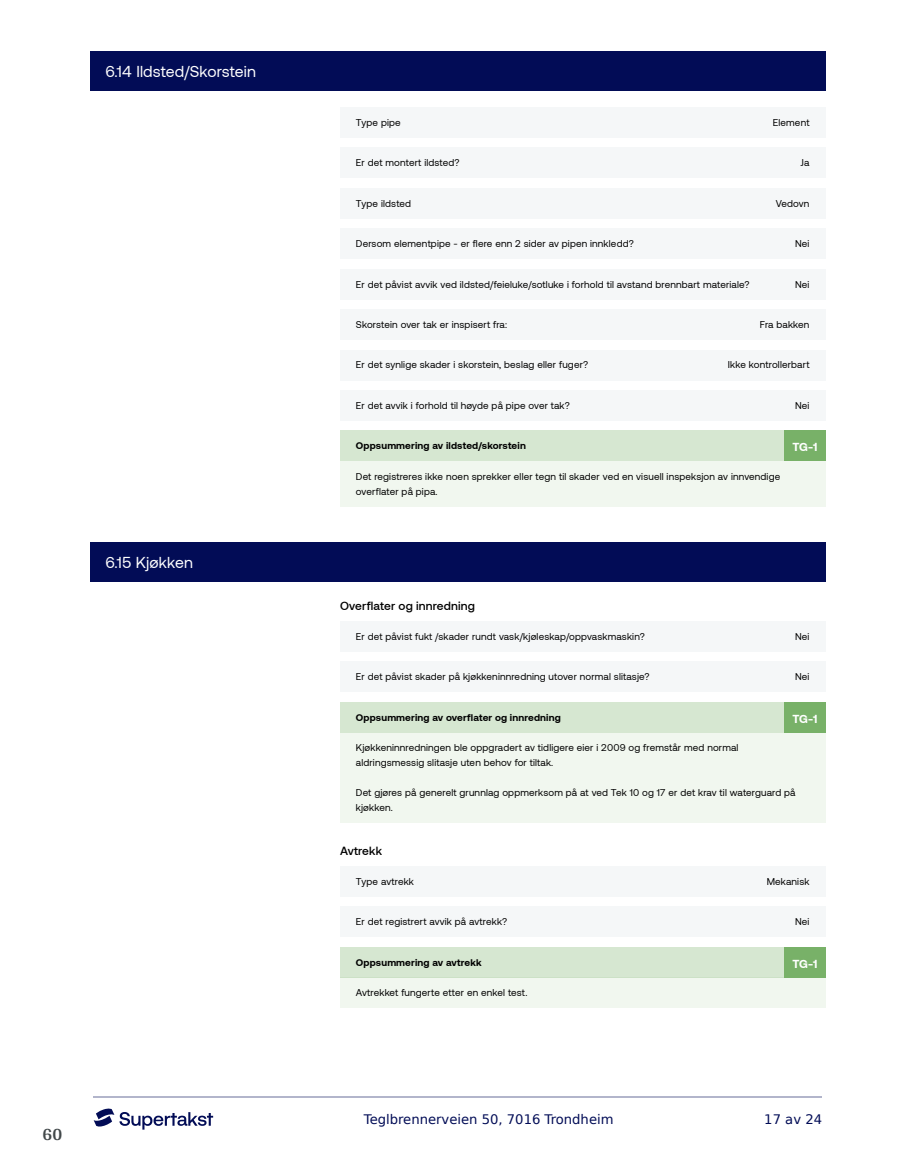
<style>
.page{position:relative;width:915px;height:1172px;background:#fff}
.page>*{position:absolute;margin:0;border:0;box-sizing:border-box;transform-origin:0 0}
.t1{font:700 18px "Arya";color:#414749}
.t2{font:15.75px "Aeonik";letter-spacing:.01em;color:#fff}
.t3{font:13.2px "DejaVu Sans";color:#020c56}
.t4{font:500 11.85px "Aeonik";letter-spacing:.015em;color:#000}
.t5{font:700 11.85px "Aeonik";color:#fff}
.t6{font:9.9px/14.9px "Aeonik";letter-spacing:.015em;color:#000}
.t7{font:700 9.9px "Aeonik";letter-spacing:.015em;color:#000}
</style>
<div class="page">
<hr style="left:93px;top:1097px;width:728px;height:1px;background:#b2b5cb">
<svg style="left:94px;top:1108px;width:119px;height:21px"></svg>
<div style="left:89px;top:52px;width:736px;height:39px;background:#020c56"></div>
<div style="left:89px;top:542px;width:736px;height:40px;background:#020c56"></div>
<div style="left:340px;top:461px;width:485px;height:46px;background:#f1f7ef"></div>
<div style="left:340px;top:733px;width:485px;height:89px;background:#f1f7ef"></div>
<div style="left:340px;top:977px;width:485px;height:31px;background:#f1f7ef"></div>
<div style="left:340px;top:107px;width:485px;height:30px;background:#f5f7f8"></div>
<div style="left:340px;top:147px;width:485px;height:31px;background:#f5f7f8"></div>
<div style="left:340px;top:188px;width:485px;height:30px;background:#f5f7f8"></div>
<div style="left:340px;top:228px;width:485px;height:31px;background:#f5f7f8"></div>
<div style="left:340px;top:269px;width:485px;height:30px;background:#f5f7f8"></div>
<div style="left:340px;top:309px;width:485px;height:31px;background:#f5f7f8"></div>
<div style="left:340px;top:350px;width:485px;height:30px;background:#f5f7f8"></div>
<div style="left:340px;top:390px;width:485px;height:31px;background:#f5f7f8"></div>
<div style="left:340px;top:431px;width:485px;height:30px;background:#d6e7d1"></div>
<div style="left:783px;top:431px;width:42px;height:30px;background:#78b168"></div>
<div style="left:340px;top:621px;width:485px;height:31px;background:#f5f7f8"></div>
<div style="left:340px;top:662px;width:485px;height:30px;background:#f5f7f8"></div>
<div style="left:340px;top:702px;width:485px;height:31px;background:#d6e7d1"></div>
<div style="left:783px;top:702px;width:42px;height:31px;background:#78b168"></div>
<div style="left:340px;top:866px;width:485px;height:30px;background:#f5f7f8"></div>
<div style="left:340px;top:906px;width:485px;height:31px;background:#f5f7f8"></div>
<div style="left:340px;top:947px;width:485px;height:30px;background:#d6e7d1"></div>
<div style="left:783px;top:947px;width:42px;height:30px;background:#78b168"></div>
<h2 class="t2" style="left:105px;top:63px;width:152px">6.14 Ildsted/Skorstein</h2>
<h2 class="t2" style="left:105px;top:554px;width:89px">6.15 Kjøkken</h2>
<h1 class="t1" style="left:43px;top:1123px;width:21px">60</h1>
<p class="t6" style="left:356px;top:115px;width:46px">Type pipe</p>
<p class="t6" style="left:772px;top:115px;width:38px">Element</p>
<p class="t6" style="left:356px;top:155px;width:105px">Er det montert ildsted?</p>
<p class="t6" style="left:800px;top:155px;width:10px">Ja</p>
<p class="t6" style="left:356px;top:196px;width:57px">Type ildsted</p>
<p class="t6" style="left:775px;top:196px;width:35px">Vedovn</p>
<p class="t6" style="left:356px;top:236px;width:279px">Dersom elementpipe - er flere enn 2 sider av pipen innkledd?</p>
<p class="t6" style="left:794px;top:236px;width:16px">Nei</p>
<p class="t6" style="left:356px;top:277px;width:395px">Er det påvist avvik ved ildsted/feieluke/sotluke i forhold til avstand brennbart materiale?</p>
<p class="t6" style="left:794px;top:277px;width:16px">Nei</p>
<p class="t6" style="left:356px;top:317px;width:153px">Skorstein over tak er inspisert fra:</p>
<p class="t6" style="left:759px;top:317px;width:51px">Fra bakken</p>
<p class="t6" style="left:356px;top:358px;width:234px">Er det synlige skader i skorstein, beslag eller fuger?</p>
<p class="t6" style="left:727px;top:358px;width:83px">Ikke kontrollerbart</p>
<p class="t6" style="left:356px;top:398px;width:215px">Er det avvik i forhold til høyde på pipe over tak?</p>
<p class="t6" style="left:794px;top:398px;width:16px">Nei</p>
<p class="t7" style="left:356px;top:440px;width:171px">Oppsummering av ildsted/skorstein</p>
<p class="t5" style="left:792px;top:440px;width:27px">TG-1</p>
<p class="t6" style="left:356px;top:469px;width:425px">Det registreres ikke noen sprekker eller tegn til skader ved en visuell inspeksjon av innvendige overflater på pipa.</p>
<p class="t4" style="left:340px;top:599px;width:136px">Overflater og innredning</p>
<p class="t6" style="left:356px;top:629px;width:290px">Er det påvist fukt /skader rundt vask/kjøleskap/oppvaskmaskin?</p>
<p class="t6" style="left:794px;top:629px;width:16px">Nei</p>
<p class="t6" style="left:356px;top:669px;width:295px">Er det påvist skader på kjøkkeninnredning utover normal slitasje?</p>
<p class="t6" style="left:794px;top:669px;width:16px">Nei</p>
<p class="t7" style="left:356px;top:712px;width:206px">Oppsummering av overflater og innredning</p>
<p class="t5" style="left:792px;top:712px;width:27px">TG-1</p>
<p class="t6" style="left:356px;top:741px;width:384px">Kjøkkeninnredningen ble oppgradert av tidligere eier i 2009 og fremstår med normal aldringsmessig slitasje uten behov for tiltak.</p>
<p class="t6" style="left:356px;top:785px;width:441px">Det gjøres på generelt grunnlag oppmerksom på at ved Tek 10 og 17 er det krav til waterguard på kjøkken.</p>
<p class="t4" style="left:340px;top:844px;width:43px">Avtrekk</p>
<p class="t6" style="left:356px;top:874px;width:60px">Type avtrekk</p>
<p class="t6" style="left:766px;top:874px;width:44px">Mekanisk</p>
<p class="t6" style="left:356px;top:914px;width:153px">Er det registrert avvik på avtrekk?</p>
<p class="t6" style="left:794px;top:914px;width:16px">Nei</p>
<p class="t7" style="left:356px;top:956px;width:127px">Oppsummering av avtrekk</p>
<p class="t5" style="left:792px;top:957px;width:27px">TG-1</p>
<p class="t6" style="left:356px;top:985px;width:173px">Avtrekket fungerte etter en enkel test.</p>
<h3 class="t3" style="left:364px;top:1108px;width:251px">Teglbrennerveien 50, 7016 Trondheim</h3>
<h3 class="t3" style="left:764px;top:1108px;width:59px">17 av 24</h3>
</div>
